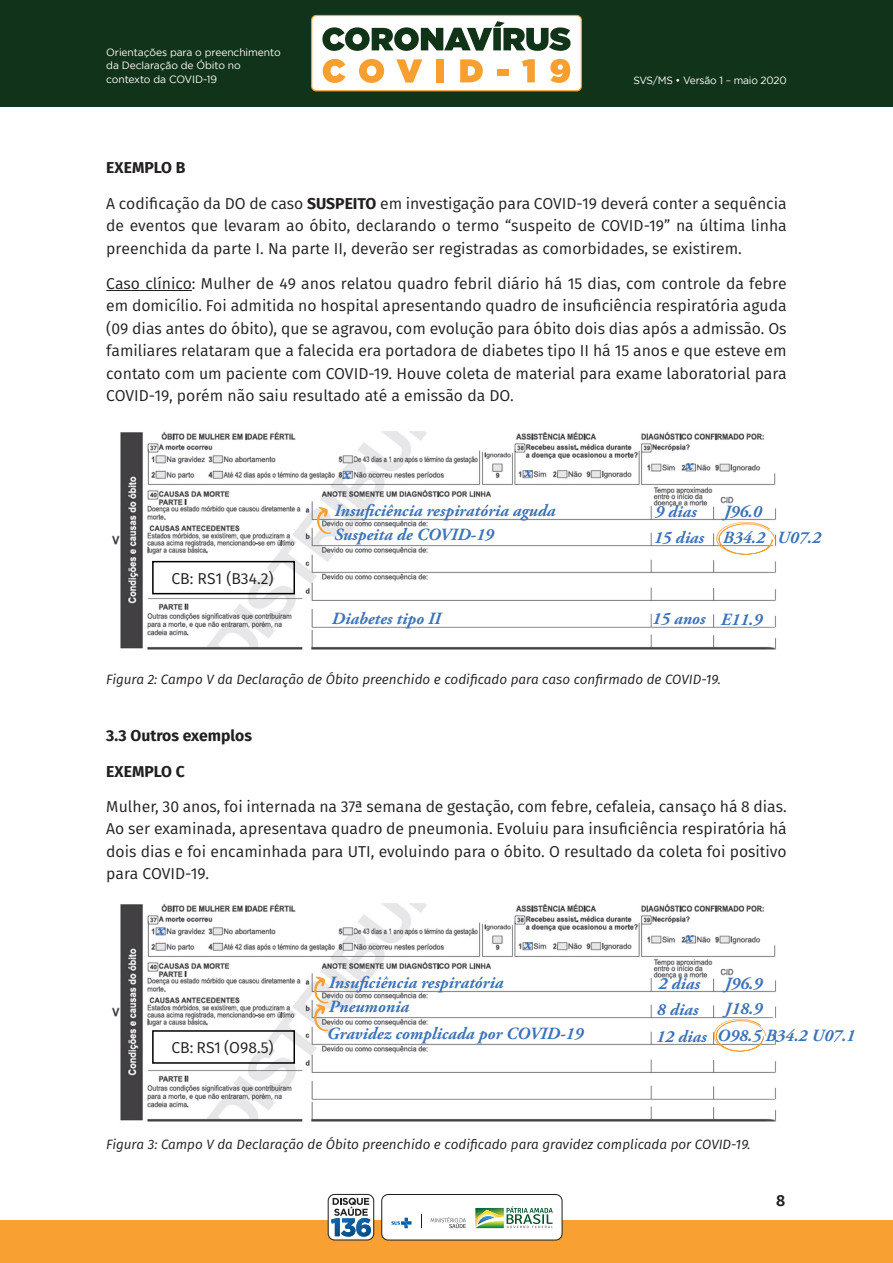
<style>
.page{position:relative;width:893px;height:1263px;background:#fff}
.page>*{position:absolute;margin:0;border:0;box-sizing:border-box;transform-origin:0 0}
.t1{font:italic 700 17.1px "Adobe Garamond Pro";color:#3d73ba}
.t2{font:600 15.9px "Fira Sans";color:#231f20}
.TEXTO_MIOLO{font:15.75px/22.5px "Fira Sans";color:#231f20;text-align:justify}
.TEXTO_MIOLO-2{font:700 15.75px "Fira Sans";color:#231f20}
.TEXTO_MIOLO-3{font:italic 13.5px "Fira Sans";color:#231f20}
.t3{font:10.5px/13.5px "Gotham";letter-spacing:-.01em;color:#fff}
.s1{font-weight:700}
</style>
<div class="page">
<div style="left:0;top:0;width:893px;height:106px;background:#11331a"></div>
<svg style="left:311px;top:15px;width:271px;height:76px"></svg>
<div style="left:0;top:1220px;width:893px;height:43px;background:#f9a032"></div>
<div style="left:382px;top:1194px;width:180px;height:46px;background:#fff;border-radius:6px"></div>
<div style="left:382px;top:1194px;width:180px;height:46px;border:1px solid #1c1c1c;border-radius:6px"></div>
<svg style="left:328px;top:1194px;width:46px;height:46px"></svg>
<div style="left:328px;top:1194px;width:46px;height:46px;border:1px solid #1c1c1c;border-radius:6px"></div>
<svg style="left:391px;top:1218px;width:21px;height:10px"></svg>
<svg style="left:431px;top:1217px;width:35px;height:11px"></svg>
<svg style="left:475px;top:1206px;width:78px;height:22px"></svg>
<svg style="left:421px;top:1214px;width:1px;height:14px"></svg>
<svg style="left:331px;top:1198px;width:40px;height:38px"></svg>
<hr style="left:106px;top:290px;width:86px;height:1px;background:#231f20">
<img style="left:112px;top:431px;width:664px;height:219px">
<img style="left:112px;top:903px;width:664px;height:219px">
<div style="left:152px;top:561px;width:143px;height:33px;border:2px solid #000"></div>
<div style="left:152px;top:1030px;width:143px;height:34px;border:2px solid #000"></div>
<svg style="left:715px;top:521px;width:60px;height:34px"></svg>
<svg style="left:713px;top:1018px;width:53px;height:33px"></svg>
<svg style="left:316px;top:507px;width:15px;height:27px"></svg>
<svg style="left:313px;top:976px;width:15px;height:55px"></svg>
<p class="t3" style="left:106px;top:45px;width:176px">Orientações para o preenchimento da Declaração de Óbito no contexto da COVID-19</p>
<p class="t3" style="left:633px;top:73px;width:155px">SVS/MS • Versão 1 – maio 2020</p>
<p class="TEXTO_MIOLO-2" style="left:106px;top:155px;width:81px">EXEMPLO B</p>
<p class="TEXTO_MIOLO" style="left:106px;top:192px;width:682px">A codificação da DO de caso <span class="s1">SUSPEITO</span> em investigação para COVID-19 deverá conter a sequência de eventos que levaram ao óbito, declarando o termo “suspeito de COVID-19” na última linha preenchida da parte I. Na parte II, deverão ser registradas as comorbidades, se existirem.</p>
<p class="TEXTO_MIOLO" style="left:106px;top:272px;width:682px">Caso clínico: Mulher de 49 anos relatou quadro febril diário há 15 dias, com controle da febre em domicílio. Foi admitida no hospital apresentando quadro de insuficiência respiratória aguda (09 dias antes do óbito), que se agravou, com evolução para óbito dois dias após a admissão. Os familiares relataram que a falecida era portadora de diabetes tipo II há 15 anos e que esteve em contato com um paciente com COVID-19. Houve coleta de material para exame laboratorial para COVID-19, porém não saiu resultado até a emissão da DO.</p>
<p class="TEXTO_MIOLO" style="left:171px;top:567px;width:104px">CB: RS1 (B34.2)</p>
<p class="t1" style="left:343px;top:463px;width:9px">x</p>
<p class="t1" style="left:524px;top:462px;width:9px">x</p>
<p class="t1" style="left:334px;top:501px;width:223px">Insuficiência respiratória aguda</p>
<p class="t1" style="left:334px;top:525px;width:161px">Suspeita de COVID-19</p>
<p class="t1" style="left:332px;top:609px;width:110px">Diabetes tipo II</p>
<p class="t1" style="left:685px;top:455px;width:9px">x</p>
<p class="t1" style="left:655px;top:502px;width:43px">9 dias</p>
<p class="t1" style="left:654px;top:528px;width:52px">15 dias</p>
<p class="t1" style="left:724px;top:502px;width:39px">J96.0</p>
<p class="t1" style="left:723px;top:528px;width:99px">B34.2 U07.2</p>
<p class="t1" style="left:652px;top:609px;width:55px">15 anos</p>
<p class="t1" style="left:721px;top:610px;width:43px">E11.9</p>
<p class="TEXTO_MIOLO-3" style="left:106px;top:669px;width:616px">Figura 2: Campo V da Declaração de Óbito preenchido e codificado para caso confirmado de COVID-19.</p>
<p class="TEXTO_MIOLO-2" style="left:106px;top:722px;width:147px">3.3 Outros exemplos</p>
<p class="TEXTO_MIOLO-2" style="left:106px;top:758px;width:80px">EXEMPLO C</p>
<p class="TEXTO_MIOLO" style="left:106px;top:795px;width:682px">Mulher, 30 anos, foi internada na 37ª semana de gestação, com febre, cefaleia, cansaço há 8 dias.<br>Ao ser examinada, apresentava quadro de pneumonia. Evoluiu para insuficiência respiratória há dois dias e foi encaminhada para UTI, evoluindo para o óbito. O resultado da coleta foi positivo para COVID-19.</p>
<p class="t1" style="left:157px;top:920px;width:9px">x</p>
<p class="TEXTO_MIOLO" style="left:171px;top:1036px;width:104px">CB: RS1 (O98.5)</p>
<p class="t1" style="left:524px;top:933px;width:9px">x</p>
<p class="t1" style="left:329px;top:972px;width:176px">Insuficiência respiratória</p>
<p class="t1" style="left:329px;top:996px;width:82px">Pneumonia</p>
<p class="t1" style="left:327px;top:1023px;width:258px">Gravidez complicada por COVID-19</p>
<p class="t1" style="left:685px;top:926px;width:9px">x</p>
<p class="t1" style="left:658px;top:974px;width:43px">2 dias</p>
<p class="t1" style="left:657px;top:999px;width:43px">8 dias</p>
<p class="t1" style="left:656px;top:1026px;width:52px">12 dias</p>
<p class="t1" style="left:725px;top:973px;width:39px">J96.9</p>
<p class="t1" style="left:725px;top:999px;width:39px">J18.9</p>
<p class="t1" style="left:717px;top:1025px;width:139px">O98.5 B34.2 U07.1</p>
<p class="TEXTO_MIOLO-3" style="left:106px;top:1134px;width:646px">Figura 3: Campo V da Declaração de Óbito preenchido e codificado para gravidez complicada por COVID-19.</p>
<p class="t2" style="left:776px;top:1187px;width:11px">8</p>
</div>
